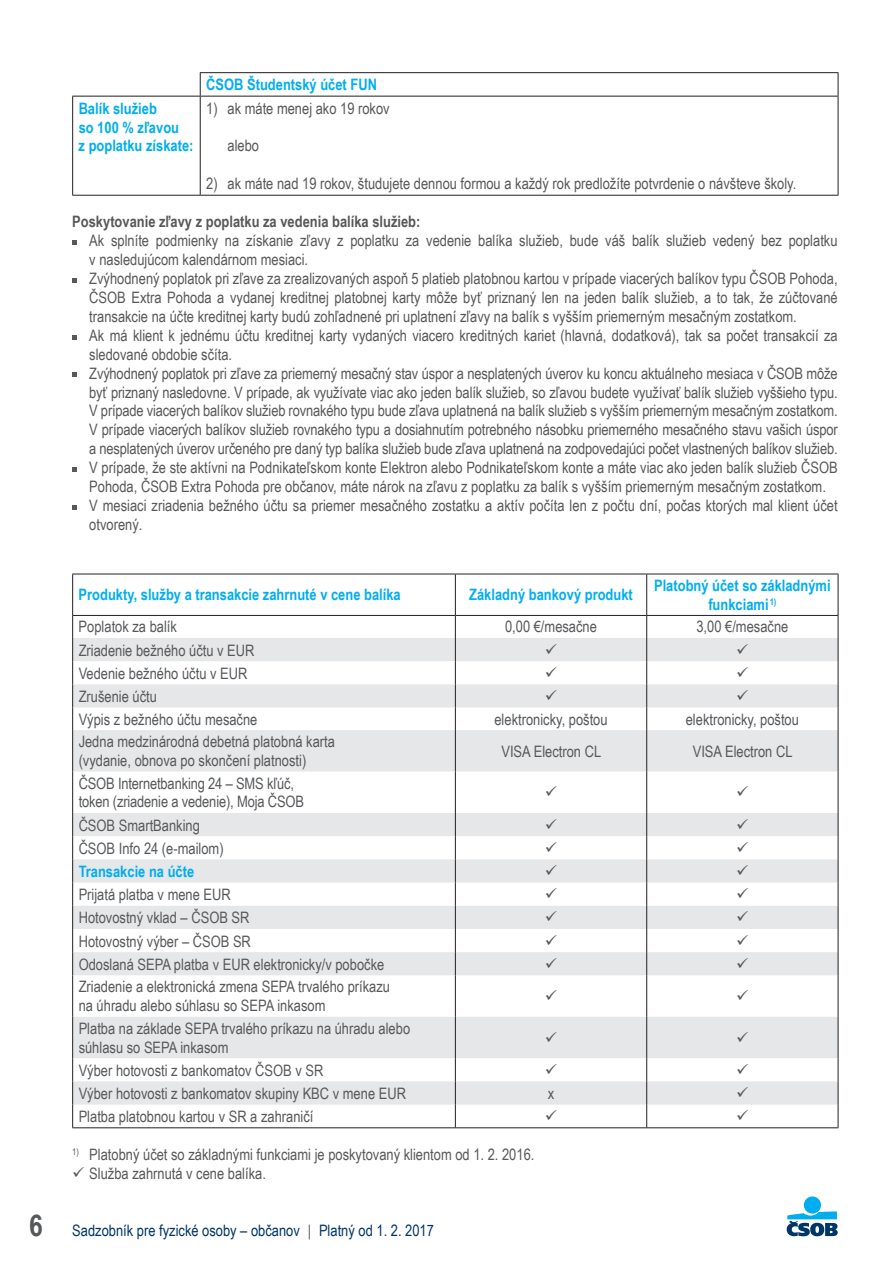
<style>
.page{position:relative;width:893px;height:1263px;background:#fff}
.page>*{position:absolute;margin:0;border:0;box-sizing:border-box;transform-origin:0 0}
.t1{font:15.75px/18.9px "Arial Narrow";color:#57585a}
.t2{font:700 15.75px/18.9px "Arial Narrow";color:#00aeef}
.t3{font:15.75px "Arial Narrow";color:#003667}
.t4{font:700 15.75px "Arial Narrow";color:#57585a}
.s1{font-weight:700;font-size:30px;color:#57585a}
.s2{color:#57585a}
</style>
<div class="page">
<div style="left:804px;top:1196px;width:17px;height:17px;background:#00aeef;border-radius:50%"></div>
<svg style="left:787px;top:1211px;width:51px;height:25px"></svg>
<hr style="left:838px;top:97px;width:1px;height:98px;background:#231f20">
<hr style="left:200px;top:195px;width:638px;height:1px;background:#231f20">
<hr style="left:200px;top:72px;width:638px;height:1px;background:#231f20">
<svg style="left:200px;top:73px;width:1px;height:23px"></svg>
<svg style="left:838px;top:73px;width:1px;height:23px"></svg>
<hr style="left:200px;top:96px;width:638px;height:1px;background:#231f20">
<hr style="left:72px;top:96px;width:128px;height:1px;background:#231f20">
<hr style="left:72px;top:96px;width:1px;height:99px;background:#231f20">
<hr style="left:200px;top:96px;width:1px;height:99px;background:#231f20">
<hr style="left:72px;top:195px;width:128px;height:1px;background:#231f20">
<svg style="left:72px;top:241px;width:5px;height:4px"></svg>
<svg style="left:72px;top:278px;width:5px;height:5px"></svg>
<svg style="left:72px;top:335px;width:5px;height:4px"></svg>
<svg style="left:72px;top:373px;width:5px;height:4px"></svg>
<svg style="left:72px;top:467px;width:5px;height:5px"></svg>
<svg style="left:72px;top:505px;width:5px;height:4px"></svg>
<svg style="left:73px;top:638px;width:765px;height:466px;fill:#e6e7e9"></svg>
<hr style="left:72px;top:574px;width:383px;height:1px;background:#231f20">
<hr style="left:72px;top:574px;width:1px;height:41px;background:#231f20">
<hr style="left:455px;top:574px;width:192px;height:1px;background:#231f20">
<hr style="left:455px;top:574px;width:1px;height:41px;background:#231f20">
<hr style="left:647px;top:574px;width:191px;height:1px;background:#231f20">
<hr style="left:646px;top:574px;width:1px;height:41px;background:#231f20">
<hr style="left:838px;top:574px;width:1px;height:41px;background:#231f20">
<hr style="left:72px;top:615px;width:383px;height:1px;background:#231f20">
<hr style="left:455px;top:615px;width:192px;height:1px;background:#231f20">
<hr style="left:647px;top:615px;width:191px;height:1px;background:#231f20">
<svg style="left:72px;top:616px;width:1px;height:114px"></svg>
<svg style="left:455px;top:616px;width:1px;height:114px"></svg>
<svg style="left:646px;top:616px;width:1px;height:114px"></svg>
<svg style="left:838px;top:616px;width:1px;height:114px"></svg>
<hr style="left:72px;top:730px;width:1px;height:41px;background:#231f20">
<hr style="left:455px;top:730px;width:1px;height:41px;background:#231f20">
<hr style="left:646px;top:730px;width:1px;height:41px;background:#231f20">
<hr style="left:838px;top:730px;width:1px;height:41px;background:#231f20">
<hr style="left:72px;top:771px;width:1px;height:42px;background:#231f20">
<hr style="left:455px;top:771px;width:1px;height:42px;background:#231f20">
<hr style="left:646px;top:771px;width:1px;height:42px;background:#231f20">
<hr style="left:838px;top:771px;width:1px;height:42px;background:#231f20">
<svg style="left:72px;top:813px;width:1px;height:162px"></svg>
<svg style="left:455px;top:813px;width:1px;height:162px"></svg>
<svg style="left:646px;top:813px;width:1px;height:162px"></svg>
<svg style="left:838px;top:813px;width:1px;height:162px"></svg>
<hr style="left:72px;top:975px;width:1px;height:42px;background:#231f20">
<hr style="left:455px;top:975px;width:1px;height:42px;background:#231f20">
<hr style="left:646px;top:975px;width:1px;height:42px;background:#231f20">
<hr style="left:838px;top:975px;width:1px;height:42px;background:#231f20">
<hr style="left:72px;top:1017px;width:1px;height:41px;background:#231f20">
<hr style="left:455px;top:1017px;width:1px;height:41px;background:#231f20">
<hr style="left:646px;top:1017px;width:1px;height:41px;background:#231f20">
<hr style="left:838px;top:1017px;width:1px;height:41px;background:#231f20">
<svg style="left:72px;top:1058px;width:1px;height:69px"></svg>
<svg style="left:455px;top:1058px;width:1px;height:69px"></svg>
<svg style="left:646px;top:1058px;width:1px;height:69px"></svg>
<svg style="left:838px;top:1058px;width:1px;height:69px"></svg>
<hr style="left:72px;top:1127px;width:766px;height:1px;background:#231f20">
<svg style="left:546px;top:643px;width:11px;height:11px"></svg>
<svg style="left:737px;top:643px;width:11px;height:11px"></svg>
<svg style="left:546px;top:667px;width:11px;height:10px"></svg>
<svg style="left:737px;top:667px;width:11px;height:10px"></svg>
<svg style="left:546px;top:690px;width:11px;height:10px"></svg>
<svg style="left:737px;top:690px;width:11px;height:10px"></svg>
<svg style="left:546px;top:786px;width:11px;height:10px"></svg>
<svg style="left:737px;top:786px;width:11px;height:10px"></svg>
<svg style="left:546px;top:818px;width:11px;height:11px"></svg>
<svg style="left:737px;top:818px;width:11px;height:11px"></svg>
<svg style="left:546px;top:841px;width:11px;height:11px"></svg>
<svg style="left:737px;top:841px;width:11px;height:11px"></svg>
<svg style="left:546px;top:865px;width:11px;height:10px"></svg>
<svg style="left:737px;top:865px;width:11px;height:10px"></svg>
<svg style="left:546px;top:888px;width:11px;height:10px"></svg>
<svg style="left:737px;top:888px;width:11px;height:10px"></svg>
<svg style="left:546px;top:911px;width:11px;height:10px"></svg>
<svg style="left:737px;top:911px;width:11px;height:10px"></svg>
<svg style="left:546px;top:934px;width:11px;height:11px"></svg>
<svg style="left:737px;top:934px;width:11px;height:11px"></svg>
<svg style="left:546px;top:957px;width:11px;height:11px"></svg>
<svg style="left:737px;top:957px;width:11px;height:11px"></svg>
<svg style="left:546px;top:990px;width:11px;height:10px"></svg>
<svg style="left:737px;top:990px;width:11px;height:10px"></svg>
<svg style="left:546px;top:1031px;width:11px;height:10px"></svg>
<svg style="left:737px;top:1031px;width:11px;height:10px"></svg>
<svg style="left:546px;top:1064px;width:11px;height:10px"></svg>
<svg style="left:737px;top:1064px;width:11px;height:10px"></svg>
<svg style="left:737px;top:1087px;width:11px;height:10px"></svg>
<p class="t2" style="left:206px;top:75px;width:172px">ČSOB Študentský účet FUN</p>
<p class="t2" style="left:79px;top:98px;width:116px">Balík služieb<br>so 100 % zľavou<br>z poplatku získate:</p>
<p class="t1" style="left:206px;top:98px;width:185px">1) ak máte menej ako 19 rokov</p>
<p class="t1" style="left:227px;top:136px;width:33px">alebo</p>
<p class="t1" style="left:206px;top:174px;width:592px">2) ak máte nad 19 rokov, študujete dennou formou a každý rok predložíte potvrdenie o návšteve školy.</p>
<p class="t4" style="left:72px;top:213px;width:350px">Poskytovanie zľavy z poplatku za vedenia balíka služieb:</p>
<p class="t1" style="left:89px;top:231px;width:750px">Ak splníte podmienky na získanie zľavy z poplatku za vedenie balíka služieb, bude váš balík služieb vedený bez poplatku v nasledujúcom kalendárnom mesiaci.<br>Zvýhodnený poplatok pri zľave za zrealizovaných aspoň 5 platieb platobnou kartou v prípade viacerých balíkov typu ČSOB Pohoda, ČSOB Extra Pohoda a vydanej kreditnej platobnej karty môže byť priznaný len na jeden balík služieb, a to tak, že zúčtované transakcie na účte kreditnej karty budú zohľadnené pri uplatnení zľavy na balík s vyšším priemerným mesačným zostatkom.<br>Ak má klient k jednému účtu kreditnej karty vydaných viacero kreditných kariet (hlavná, dodatková), tak sa počet transakcií za sledované obdobie sčíta.<br>Zvýhodnený poplatok pri zľave za priemerný mesačný stav úspor a nesplatených úverov ku koncu aktuálneho mesiaca v ČSOB môže byť priznaný nasledovne. V prípade, ak využívate viac ako jeden balík služieb, so zľavou budete využívať balík služieb vyššieho typu.<br>V prípade viacerých balíkov služieb rovnakého typu bude zľava uplatnená na balík služieb s vyšším priemerným mesačným zostatkom.<br>V prípade viacerých balíkov služieb rovnakého typu a dosiahnutím potrebného násobku priemerného mesačného stavu vašich úspor a nesplatených úverov určeného pre daný typ balíka služieb bude zľava uplatnená na zodpovedajúci počet vlastnených balíkov služieb.<br>V prípade, že ste aktívni na Podnikateľskom konte Elektron alebo Podnikateľskom konte a máte viac ako jeden balík služieb ČSOB Pohoda, ČSOB Extra Pohoda pre občanov, máte nárok na zľavu z poplatku za balík s vyšším priemerným mesačným zostatkom.<br>V mesiaci zriadenia bežného účtu sa priemer mesačného zostatku a aktív počíta len z počtu dní, počas ktorých mal klient účet otvorený.</p>
<p class="t2" style="left:79px;top:585px;width:324px">Produkty, služby a transakcie zahrnuté v cene balíka</p>
<p class="t2" style="left:469px;top:585px;width:165px">Základný bankový produkt</p>
<p class="t2" style="left:654px;top:576px;width:178px;text-align:center">Platobný účet so základnými funkciami <sup>1)</sup></p>
<p class="t1" style="left:79px;top:617px;width:100px">Poplatok za balík</p>
<p class="t1" style="left:505px;top:617px;width:93px">0,00 €/mesačne</p>
<p class="t1" style="left:696px;top:617px;width:93px">3,00 €/mesačne</p>
<p class="t1" style="left:79px;top:638px;width:180px;line-height:23px">Zriadenie bežného účtu v EUR<br>Vedenie bežného účtu v EUR<br>Zrušenie účtu<br>Výpis z bežného účtu mesačne</p>
<p class="t1" style="left:494px;top:709px;width:115px">elektronicky, poštou</p>
<p class="t1" style="left:686px;top:709px;width:115px">elektronicky, poštou</p>
<p class="t1" style="left:79px;top:732px;width:258px">Jedna medzinárodná debetná platobná karta (vydanie, obnova po skončení platnosti)</p>
<p class="t1" style="left:501px;top:741px;width:101px">VISA Electron CL</p>
<p class="t1" style="left:693px;top:741px;width:101px">VISA Electron CL</p>
<p class="t1" style="left:79px;top:773px;width:227px">ČSOB Internetbanking 24 – SMS kľúč, token (zriadenie a vedenie), Moja ČSOB</p>
<p class="t1" style="left:79px;top:813px;width:146px;line-height:23.2px">ČSOB SmartBanking<br>ČSOB Info 24 (e-mailom)</p>
<p class="t2" style="left:79px;top:862px;width:117px">Transakcie na účte</p>
<p class="t1" style="left:79px;top:883px;width:313px;line-height:23.1px">Prijatá platba v mene EUR<br>Hotovostný vklad – ČSOB SR<br>Hotovostný výber – ČSOB SR<br>Odoslaná SEPA platba v EUR elektronicky/v pobočke Zriadenie a elektronická zmena SEPA trvalého príkazu</p>
<p class="t1" style="left:79px;top:994px;width:333px;line-height:22.5px">na úhradu alebo súhlasu so SEPA inkasom<br>Platba na základe SEPA trvalého príkazu na úhradu alebo</p>
<p class="t1" style="left:79px;top:1035px;width:329px;line-height:23.2px">súhlasu so SEPA inkasom<br>Výber hotovosti z bankomatov ČSOB v SR<br>Výber hotovosti z bankomatov skupiny KBC v mene EUR</p>
<p class="t1" style="left:548px;top:1083px;width:8px">x</p>
<p class="t1" style="left:79px;top:1107px;width:236px">Platba platobnou kartou v SR a zahraničí</p>
<p class="t1" style="left:89px;top:1145px;width:447px;text-indent:-17px"><sup>1)</sup> Platobný účet so základnými funkciami je poskytovaný klientom od 1. 2. 2016.<br>Služba zahrnutá v cene balíka.</p>
<p class="t3" style="left:29px;top:1221px;width:406px"><span class="s1">6</span> Sadzobník pre fyzické osoby – občanov <span class="s2">|</span> Platný od 1. 2. 2017</p>
</div>
